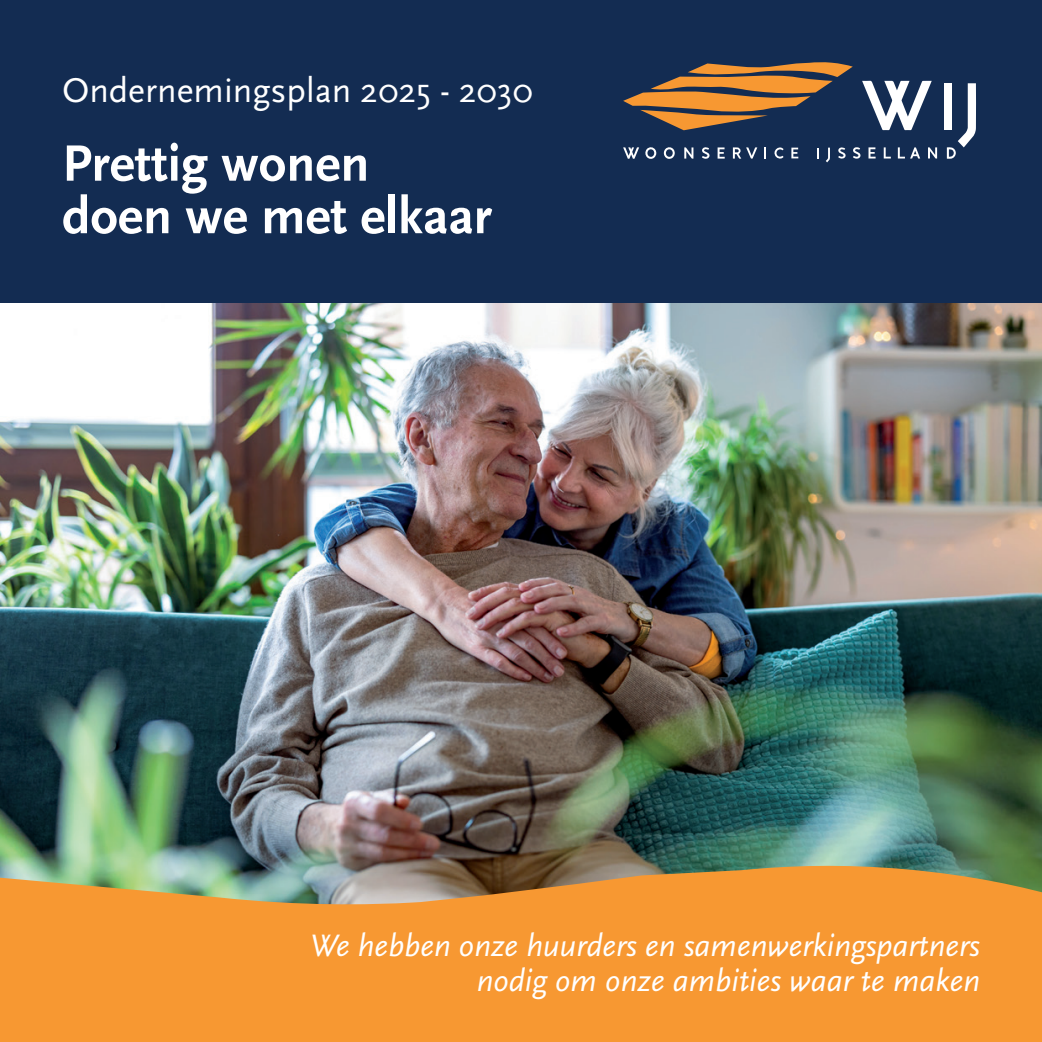
<style>
.page{position:relative;width:1042px;height:1042px;background:#fff}
.page>*{position:absolute;margin:0;border:0;box-sizing:border-box;transform-origin:0 0}
.t1{font:700 53.38px "Scala Sans";color:#fff}
.t2{font:35.88px "Scala Sans";color:#fff}
.t3{font:italic 32.38px "Scala Sans";color:#fff}
</style>
<div class="page">
<img style="left:0;top:303px;width:1042px;height:560px">
<div style="left:0;top:0;width:1042px;height:303px;background:#132c52"></div>
<svg style="left:623px;top:62px;width:230px;height:68px"></svg>
<svg style="left:623px;top:147px;width:16px;height:12px"></svg>
<svg style="left:663px;top:147px;width:12px;height:12px"></svg>
<svg style="left:645px;top:147px;width:11px;height:12px"></svg>
<svg style="left:684px;top:147px;width:9px;height:12px"></svg>
<svg style="left:717px;top:147px;width:8px;height:12px"></svg>
<svg style="left:702px;top:147px;width:8px;height:12px"></svg>
<svg style="left:733px;top:147px;width:24px;height:12px"></svg>
<svg style="left:764px;top:147px;width:2px;height:12px"></svg>
<svg style="left:791px;top:148px;width:7px;height:10px"></svg>
<svg style="left:838px;top:147px;width:8px;height:12px"></svg>
<svg style="left:774px;top:147px;width:9px;height:12px"></svg>
<svg style="left:817px;top:148px;width:2px;height:10px"></svg>
<svg style="left:928px;top:147px;width:9px;height:12px"></svg>
<svg style="left:868px;top:147px;width:7px;height:11px"></svg>
<svg style="left:853px;top:147px;width:8px;height:12px"></svg>
<svg style="left:898px;top:147px;width:22px;height:12px"></svg>
<svg style="left:884px;top:147px;width:7px;height:11px"></svg>
<svg style="left:826px;top:148px;width:4px;height:14px"></svg>
<svg style="left:862px;top:81px;width:69px;height:49px"></svg>
<div style="left:944px;top:83px;width:8px;height:47px;background:#fff"></div>
<svg style="left:947px;top:83px;width:29px;height:76px"></svg>
<svg style="left:0;top:863px;width:1042px;height:179px;fill:#f79832"></svg>
<p class="t2" style="left:62px;top:71px;width:472px">Ondernemingsplan 2025 - 2030</p>
<p class="t1" style="left:62px;top:135px;width:309px">Prettig wonen</p>
<p class="t1" style="left:62px;top:187px;width:431px">doen we met elkaar</p>
<p class="t3" style="left:310px;top:928px;width:671px">We hebben onze huurders en samenwerkingspartners</p>
<p class="t3" style="left:477px;top:963px;width:505px">nodig om onze ambities waar te maken</p>
</div>
